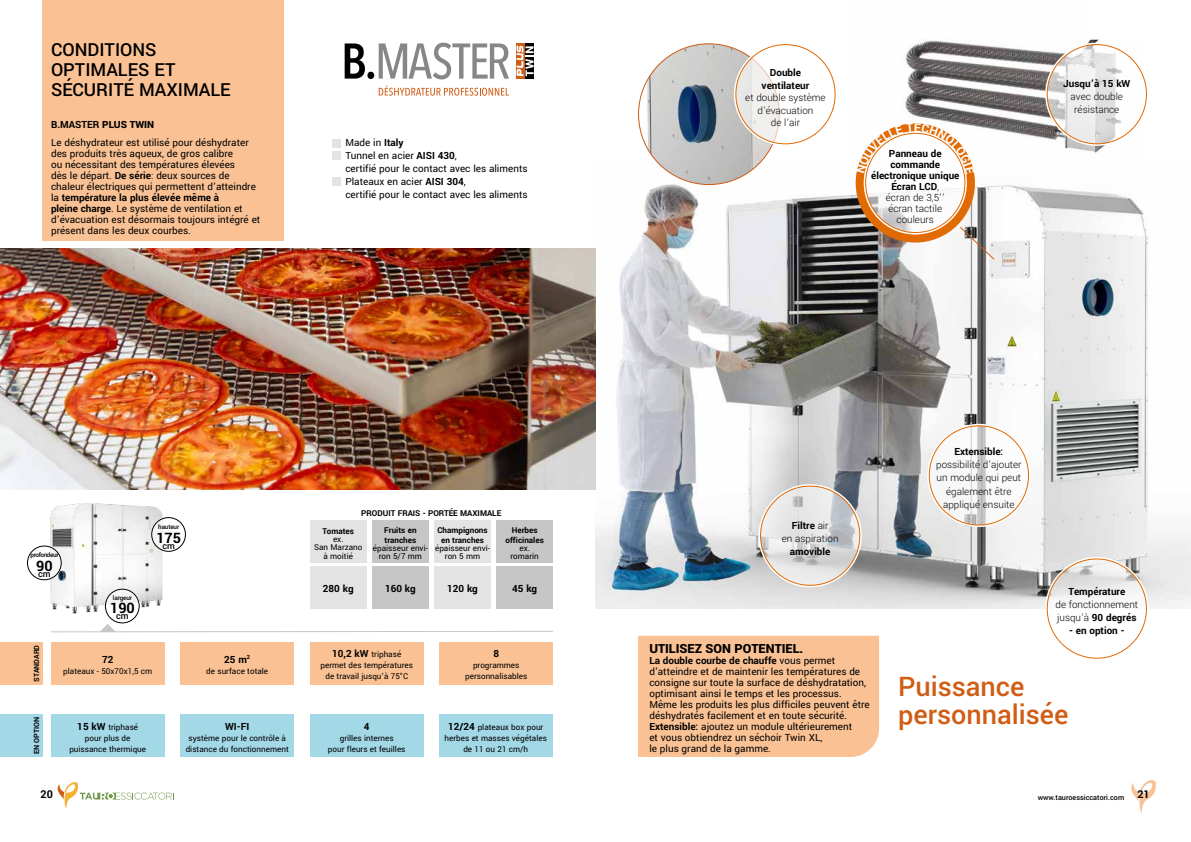
<style>
.page{position:relative;width:1191px;height:842px;background:#fff}
.page>*{position:absolute;margin:0;border:0;box-sizing:border-box;transform-origin:0 0}
.t1{font:500 30px/28px "Yantramanav";color:#d05d15}
.t2{font:500 20px/20px "Yantramanav";color:#000}
.t3{font:700 16px "Yantramanav";color:#000}
.t4{font:900 14px "Yantramanav";color:#000}
.t5{font:700 12px "Yantramanav";color:#000}
.t6{font:11px/11px "Yantramanav";color:#000}
.t7{font:700 11px/11px "Yantramanav";color:#000;text-align:center}
.t8{font:300 11px/13.2px "Yantramanav";color:#000;text-align:center}
.t9{font:500 10px "Yantramanav";color:#000}
.t10{font:9px/11px "Yantramanav";color:#000;text-align:center}
.t11{font:700 9px/9.7px "Yantramanav";color:#000;text-align:center}
.t12{font:500 8px "Yantramanav";color:#000}
.t13{font:700 8px "Yantramanav";color:#000}
.t14{font:500 7px "Yantramanav";letter-spacing:-.02em;color:#000}
.t15{font:500 7px "Yantramanav";letter-spacing:-.05em;color:#000}
.s1{font-weight:900}
.s2{font-weight:700}
.s3{font-weight:700;font-size:11px}
.s4{font-weight:300}
</style>
<div class="page">
<svg style="left:1131px;top:780px;width:25px;height:33px"></svg>
<svg style="left:58px;top:782px;width:116px;height:27px"></svg>
<div style="left:112px;top:801px;width:65px;height:8px;background:#fff"></div>
<img style="left:905px;top:39px;width:235px;height:114px">
<img style="left:596px;top:160px;width:595px;height:449px">
<div style="left:638px;top:636px;width:241px;height:121px;background:#fac294"></div>
<div style="left:43px;top:0;width:240px;height:241px;background:#fac294"></div>
<svg style="left:51px;top:626px;width:502px;height:7px"></svg>
<svg style="left:1047px;top:45px;width:99px;height:99px"></svg>
<img style="left:0;top:249px;width:596px;height:241px">
<svg style="left:929px;top:426px;width:99px;height:99px"></svg>
<img style="left:638px;top:44px;width:141px;height:141px;border-radius:70px">
<svg style="left:736px;top:45px;width:99px;height:99px"></svg>
<svg style="left:760px;top:486px;width:99px;height:99px;background:#dcdad9"></svg>
<img style="left:0;top:485px;width:217px;height:141px">
<div style="left:27px;top:546px;width:34px;height:34px;background:#fff;border-radius:50%"></div>
<div style="left:27px;top:545px;width:35px;height:35px;border:1px solid #fff;border-radius:50%"></div>
<div style="left:27px;top:546px;width:34px;height:34px;border:1px solid #000;border-radius:50%"></div>
<svg style="left:105px;top:589px;width:34px;height:34px"></svg>
<div style="left:105px;top:588px;width:35px;height:36px;border:1px solid #fff;border-radius:50%"></div>
<div style="left:105px;top:589px;width:34px;height:34px;border:1px solid #000;border-radius:50%"></div>
<div style="left:152px;top:518px;width:33px;height:33px;background:#fff;border-radius:50%"></div>
<div style="left:151px;top:517px;width:35px;height:35px;border:1px solid #000;border-radius:50%"></div>
<div style="left:855px;top:123px;width:120px;height:120px;border:10px solid #e16a03;border-radius:50%"></div>
<svg style="left:865px;top:133px;width:100px;height:100px"></svg>
<svg style="left:958px;top:226px;width:37px;height:35px"></svg>
<svg style="left:1047px;top:559px;width:99px;height:99px"></svg>
<svg style="left:345px;top:43px;width:164px;height:36px"></svg>
<svg style="left:516px;top:43px;width:8px;height:36px"></svg>
<div style="left:525px;top:43px;width:8px;height:36px;background:#000"></div>
<svg style="left:516px;top:46px;width:17px;height:30px"></svg>
<svg style="left:379px;top:86px;width:130px;height:10px"></svg>
<div style="left:332px;top:139px;width:9px;height:8px;background:#e3e3e3"></div>
<div style="left:332px;top:152px;width:9px;height:8px;background:#e3e3e3"></div>
<div style="left:332px;top:177px;width:9px;height:9px;background:#e3e3e3"></div>
<div style="left:0;top:642px;width:43px;height:42px;background:#fac294"></div>
<div style="left:0;top:714px;width:43px;height:43px;background:#a3d8e7"></div>
<div style="left:51px;top:714px;width:113px;height:43px;background:#a3d8e7"></div>
<div style="left:310px;top:714px;width:113px;height:43px;background:#a3d8e7"></div>
<div style="left:439px;top:714px;width:114px;height:43px;background:#a3d8e7"></div>
<div style="left:310px;top:566px;width:56px;height:43px;background:#e3e3e3"></div>
<div style="left:372px;top:566px;width:57px;height:43px;background:#c6c6c6"></div>
<div style="left:434px;top:566px;width:57px;height:43px;background:#e3e3e3"></div>
<div style="left:496px;top:566px;width:57px;height:43px;background:#c6c6c6"></div>
<div style="left:180px;top:714px;width:114px;height:43px;background:#a3d8e7"></div>
<div style="left:310px;top:521px;width:56px;height:42px;background:#e3e3e3"></div>
<div style="left:372px;top:521px;width:57px;height:42px;background:#c6c6c6"></div>
<div style="left:434px;top:521px;width:57px;height:42px;background:#e3e3e3"></div>
<div style="left:496px;top:521px;width:57px;height:42px;background:#c6c6c6"></div>
<div style="left:180px;top:642px;width:114px;height:42px;background:#fac294"></div>
<div style="left:310px;top:642px;width:113px;height:42px;background:#fac294"></div>
<div style="left:51px;top:642px;width:113px;height:42px;background:#fac294"></div>
<div style="left:439px;top:642px;width:114px;height:42px;background:#fac294"></div>
<svg style="left:856px;top:123px;width:118px;height:51px"></svg>
<h2 class="t2" style="left:51px;top:40px;width:181px">CONDITIONS<br>OPTIMALES ET<br>SÉCURITÉ MAXIMALE</h2>
<p class="t7" style="left:51px;top:119px;width:105px">B.MASTER <span class="s1">PLUS TWIN</span></p>
<p class="t6" style="left:51px;top:137px;width:211px">Le déshydrateur est utilisé pour déshydrater des produits très aqueux, de gros calibre<br>ou nécessitant des températures élevées<br>dès le départ. <span class="s2">De série</span>: deux sources de chaleur électriques qui permettent d'atteindre la <span class="s2">température la plus élevée même à<br>pleine charge</span>. Le système de ventilation et d'évacuation est désormais toujours intégré et présent dans les deux courbes.</p>
<p class="t6" style="left:345px;top:136px;width:184px;line-height:13px">Made in <span class="s2">Italy<br></span>Tunnel en acier <span class="s2">AISI 430</span>,<br>certifié pour le contact avec les aliments<br>Plateaux en acier <span class="s2">AISI 304</span>,<br>certifié pour le contact avec les aliments</p>
<p class="t15" style="left:30px;top:550px;width:30px">profondeur</p>
<h3 class="t3" style="left:36px;top:556px;width:18px">90<sub>cm</sub></h3>
<p class="t14" style="left:113px;top:594px;width:21px">largeur</p>
<h3 class="t3" style="left:110px;top:598px;width:26px">190</h3>
<p class="t9" style="left:116px;top:610px;width:14px">cm</p>
<p class="t14" style="left:158px;top:522px;width:23px">hauteur</p>
<h3 class="t3" style="left:156px;top:528px;width:26px">175</h3>
<p class="t9" style="left:162px;top:539px;width:14px">cm</p>
<p class="t13" style="left:32px;top:682px;width:38px;rotate:-90deg">STANDARD</p>
<p class="t7" style="left:102px;top:654px;width:13px">72</p>
<p class="t10" style="left:63px;top:666px;width:90px">plateaux - 50x70x1,5 cm</p>
<p class="t7" style="left:224px;top:654px;width:28px">25 m<sup>2</sup></p>
<p class="t10" style="left:206px;top:666px;width:63px">de surface totale</p>
<p class="t11" style="left:361px;top:509px;width:141px">PRODUIT FRAIS - PORTÉE MAXIMALE</p>
<p class="t11" style="left:322px;top:526px;width:33px">Tomates</p>
<p class="t10" style="left:314px;top:535px;width:50px;line-height:8.3px">ex.<br>San Marzano à moitié</p>
<p class="t11" style="left:384px;top:526px;width:34px;text-align:left">Fruits en tranches</p>
<p class="t10" style="left:373px;top:544px;width:57px;line-height:8.3px">épaisseur envi&shy;ron 5/7 mm</p>
<p class="t11" style="left:437px;top:526px;width:52px">Champignons en tranches</p>
<p class="t10" style="left:435px;top:544px;width:57px;line-height:8.3px">épaisseur envi&shy;ron 5 mm</p>
<p class="t11" style="left:505px;top:526px;width:40px">Herbes officinales</p>
<p class="t10" style="left:510px;top:544px;width:30px;line-height:8.3px">ex. romarin</p>
<p class="t7" style="left:323px;top:584px;width:32px">280 kg</p>
<p class="t7" style="left:385px;top:584px;width:32px">160 kg</p>
<p class="t7" style="left:447px;top:584px;width:32px">120 kg</p>
<p class="t7" style="left:512px;top:584px;width:26px">45 kg</p>
<p class="t10" style="left:320px;top:649px;width:94px"><span class="s3">10,2 kW</span> triphasé permet des températures de travail jusqu’à 75°C</p>
<p class="t7" style="left:493px;top:649px;width:7px">8</p>
<p class="t10" style="left:465px;top:660px;width:64px">programmes personnalisables</p>
<p class="t13" style="left:32px;top:754px;width:39px;rotate:-90deg">EN OPTION</p>
<p class="t10" style="left:69px;top:722px;width:78px"><span class="s3">15 kW</span> triphasé pour plus de puissance thermique</p>
<p class="t7" style="left:364px;top:721px;width:7px">4</p>
<p class="t10" style="left:328px;top:733px;width:79px">grilles internes<br>pour fleurs et feuilles</p>
<p class="t10" style="left:444px;top:722px;width:104px"><span class="s3">12/24</span> plateaux box pour herbes et masses végétales de 11 ou 21 cm/h</p>
<p class="t7" style="left:225px;top:721px;width:26px">WI-FI</p>
<p class="t10" style="left:186px;top:733px;width:105px">système pour le contrôle à distance du fonctionnement</p>
<p class="t7" style="left:761px;top:67px;width:49px;line-height:12.5px">Double ventilateur</p>
<p class="t8" style="left:745px;top:91px;width:82px;line-height:12.5px">et double système d’évacuation<br>de l’air</p>
<p class="t7" style="left:871px;top:148px;width:90px">Panneau de commande électronique unique<br>Écran LCD<span class="s4">,<br>écran de 3,5’’<br>écran tactile couleurs</span></p>
<p class="t7" style="left:1063px;top:78px;width:69px">Jusqu’à 15 kW</p>
<p class="t8" style="left:1070px;top:90px;width:54px">avec double résistance</p>
<p class="t8" style="left:782px;top:518px;width:58px"><span class="s2">Filtre</span> air<br>en aspiration</p>
<p class="t7" style="left:790px;top:546px;width:42px">amovible</p>
<p class="t7" style="left:954px;top:446px;width:51px">Extensible:</p>
<p class="t8" style="left:936px;top:458px;width:87px">possibilité d’ajouter un module qui peut également être appliqué ensuite</p>
<p class="t7" style="left:1068px;top:586px;width:58px">Température</p>
<p class="t8" style="left:1055px;top:598px;width:84px;text-align:left">de fonctionnement jusqu’à <span class="s2">90 degrés</span></p>
<p class="t7" style="left:1069px;top:626px;width:57px">- en option -</p>
<p class="t4" style="left:649px;top:640px;width:155px">UTILISEZ SON POTENTIEL.</p>
<p class="t6" style="left:649px;top:655px;width:222px"><span class="s2">La double courbe de chauffe</span> vous permet d'atteindre et de maintenir les températures de consigne sur toute la surface de déshydratation, optimisant ainsi le temps et les processus.<br>Même les produits les plus difficiles peuvent être déshydratés facilement et en toute sécurité.<br><span class="s2">Extensible:</span> ajoutez un module ultérieurement<br>et vous obtiendrez un séchoir Twin XL,<br>le plus grand de la gamme.</p>
<h1 class="t1" style="left:898px;top:673px;width:172px">Puissance personnalisée</h1>
<p class="t5" style="left:41px;top:787px;width:14px">20</p>
<p class="t12" style="left:1037px;top:792px;width:113px">www.tauroessiccatori.com <sup>21</sup></p>
</div>
